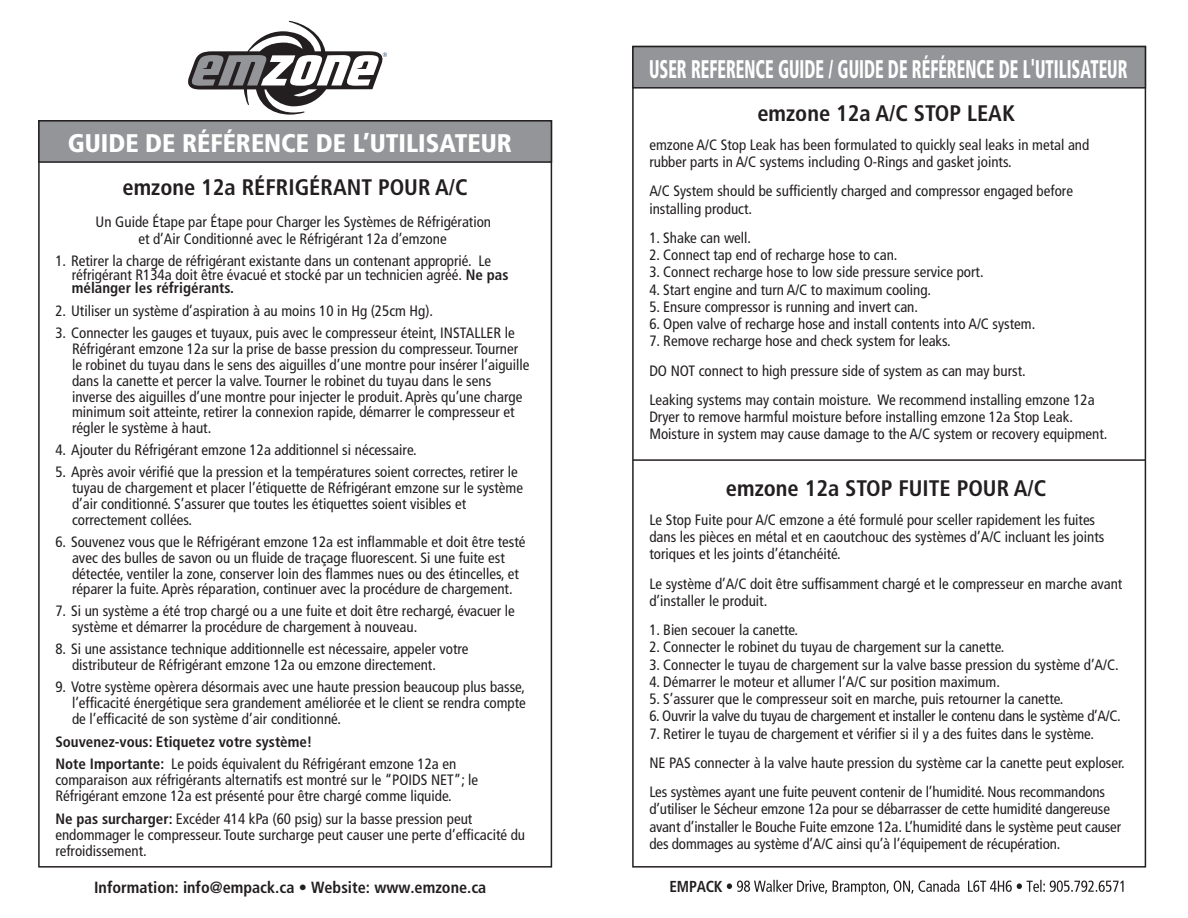
<style>
.page{position:relative;width:1188px;height:918px;background:#fff}
.page>*{position:absolute;margin:0;border:0;box-sizing:border-box;transform-origin:0 0}
.t1{font:900 condensed 25.5px "Frutiger LT Std";color:#fff;scale:.65 1}
.t2{font:900 condensed 25.5px "Frutiger LT Std";color:#fff}
.t3{font:700 condensed 22.5px "Frutiger LT Std";color:#231f20}
.t4{font:700 condensed 16.2px "Frutiger LT Std";color:#231f20}
.t5{font:700 condensed 15.9px "Frutiger";letter-spacing:-.015em;color:#231f20;scale:.95 1}
.t6{font:condensed 15px/15.9px "Frutiger LT Std";color:#231f20}
.t7{font:700 condensed 15px/21.9px "Frutiger LT Std";color:#231f20}
.t8{font:condensed 15px "Frutiger LT Std";letter-spacing:-.02em;color:#231f20}
.s1{font-weight:700}
.s2{font-weight:400}
</style>
<div class="page">
<div style="left:38px;top:120px;width:514px;height:43px;background:#939598;border:2px solid #231f20"></div>
<hr style="left:633px;top:459px;width:512px;height:2px;background:#231f20">
<div style="left:632px;top:46px;width:514px;height:43px;background:#939598;border:2px solid #231f20"></div>
<svg style="left:727px;top:880px;width:397px;height:15px"></svg>
<svg style="left:188px;top:21px;width:199px;height:94px"></svg>
<h1 class="t2" style="left:68px;top:128px;width:446px">GUIDE DE RÉFÉRENCE DE L’UTILISATEUR</h1>
<h2 class="t3" style="left:122px;top:174px;width:347px">emzone 12a RÉFRIGÉRANT POUR A/C</h2>
<p class="t6" style="left:96px;top:213px;width:397px;line-height:17.2px;text-align:center">Un Guide Étape par Étape pour Charger les Systèmes de Réfrigération et d’Air Conditionné avec le Réfrigérant 12a d’emzone</p>
<p class="t6" style="left:72px;top:254px;width:438px;line-height:13.5px;text-indent:-16px">1. Retirer la charge de réfrigérant existante dans un contenant approprié. Le réfrigérant R134a doit être évacué et stocké par un technicien agréé. <span class="s1">Ne pas mélanger les réfrigérants.</span></p>
<p class="t6" style="left:55px;top:303px;width:379px">2. Utiliser un système d’aspiration à au moins 10 in Hg (25cm Hg).</p>
<p class="t6" style="left:72px;top:325px;width:459px;text-indent:-17px">3. Connecter les gauges et tuyaux, puis avec le compresseur éteint, INSTALLER le Réfrigérant emzone 12a sur la prise de basse pression du compresseur. Tourner le robinet du tuyau dans le sens des aiguilles d’une montre pour insérer l’aiguille dans la canette et percer la valve. Tourner le robinet du tuyau dans le sens inverse des aiguilles d’une montre pour injecter le produit. Après qu’une charge minimum soit atteinte, retirer la connexion rapide, démarrer le compresseur et régler le système à haut.</p>
<p class="t6" style="left:55px;top:442px;width:363px">4. Ajouter du Réfrigérant emzone 12a additionnel si nécessaire.</p>
<p class="t6" style="left:72px;top:464px;width:453px;text-indent:-17px">5. Après avoir vérifié que la pression et la températures soient correctes, retirer le tuyau de chargement et placer l’étiquette de Réfrigérant emzone sur le système d’air conditionné. S’assurer que toutes les étiquettes soient visibles et correctement collées.</p>
<p class="t6" style="left:72px;top:534px;width:455px;text-indent:-17px">6. Souvenez vous que le Réfrigérant emzone 12a est inflammable et doit être testé avec des bulles de savon ou un fluide de traçage fluorescent. Si une fuite est détectée, ventiler la zone, conserver loin des flammes nues ou des étincelles, et réparer la fuite. Après réparation, continuer avec la procédure de chargement.</p>
<p class="t6" style="left:72px;top:603px;width:444px;text-indent:-17px">7. Si un système a été trop chargé ou a une fuite et doit être rechargé, évacuer le système et démarrer la procédure de chargement à nouveau.</p>
<p class="t6" style="left:72px;top:641px;width:398px;text-indent:-17px">8. Si une assistance technique additionnelle est nécessaire, appeler votre distributeur de Réfrigérant emzone 12a ou emzone directement.</p>
<p class="t6" style="left:72px;top:679px;width:455px;text-align:justify;text-indent:-17px">9. Votre système opèrera désormais avec une haute pression beaucoup plus basse, l’efficacité énergétique sera grandement améliorée et le client se rendra compte de l’efficacité de son système d’air conditionné.</p>
<p class="t7" style="left:55px;top:731px;width:402px">Souvenez-vous: Etiquetez votre système!<br>Note Importante: <span class="s2">Le poids équivalent du Réfrigérant emzone 12a en</span></p>
<p class="t6" style="left:55px;top:772px;width:424px">comparaison aux réfrigérants alternatifs est montré sur le “POIDS NET”; le<br>Réfrigérant emzone 12a est présenté pour être chargé comme liquide.</p>
<p class="t6" style="left:55px;top:811px;width:471px"><span class="s1">Ne pas surcharger:</span> Excéder 414 kPa (60 psig) sur la basse pression peut endommager le compresseur. Toute surcharge peut causer une perte d’efficacité du refroidissement.</p>
<h1 class="t1" style="left:649px;top:53px;width:738px">USER REFERENCE GUIDE / GUIDE DE RÉFÉRENCE DE L'UTILISATEUR</h1>
<h2 class="t3" style="left:757px;top:99px;width:259px">emzone 12a A/C STOP LEAK</h2>
<p class="t6" style="left:649px;top:136px;width:442px;line-height:17.2px">emzone A/C Stop Leak has been formulated to quickly seal leaks in metal and rubber parts in A/C systems including O-Rings and gasket joints.</p>
<p class="t6" style="left:649px;top:183px;width:425px;line-height:17.2px">A/C System should be sufficiently charged and compressor engaged before installing product.</p>
<p class="t6" style="left:649px;top:230px;width:103px">1. Shake can well.</p>
<p class="t6" style="left:649px;top:247px;width:250px">2. Connect tap end of recharge hose to can.</p>
<p class="t6" style="left:649px;top:264px;width:336px">3. Connect recharge hose to low side pressure service port.</p>
<p class="t6" style="left:649px;top:282px;width:283px">4. Start engine and turn A/C to maximum cooling.</p>
<p class="t6" style="left:649px;top:299px;width:270px">5. Ensure compressor is running and invert can.</p>
<p class="t6" style="left:649px;top:316px;width:387px">6. Open valve of recharge hose and install contents into A/C system.</p>
<p class="t6" style="left:649px;top:327px;width:447px;line-height:29.2px">7. Remove recharge hose and check system for leaks.<br>DO NOT connect to high pressure side of system as can may burst.<br>Leaking systems may contain moisture. We recommend installing emzone 12a</p>
<p class="t6" style="left:649px;top:408px;width:460px;line-height:17.2px">Dryer to remove harmful moisture before installing emzone 12a Stop Leak.<br>Moisture in system may cause damage to the A/C system or recovery equipment.</p>
<h2 class="t3" style="left:726px;top:474px;width:322px">emzone 12a STOP FUITE POUR A/C</h2>
<p class="t6" style="left:649px;top:511px;width:457px;line-height:17.2px">Le Stop Fuite pour A/C emzone a été formulé pour sceller rapidement les fuites dans les pièces en métal et en caoutchouc des systèmes d’A/C incluant les joints toriques et les joints d’étanchéité.</p>
<p class="t6" style="left:649px;top:575px;width:475px;line-height:17.2px">Le système d’A/C doit être suffisamment chargé et le compresseur en marche avant d’installer le produit.</p>
<p class="t6" style="left:649px;top:622px;width:150px">1. Bien secouer la canette.</p>
<p class="t6" style="left:649px;top:639px;width:357px">2. Connecter le robinet du tuyau de chargement sur la canette.</p>
<p class="t6" style="left:649px;top:657px;width:471px">3. Connecter le tuyau de chargement sur la valve basse pression du système d’A/C.</p>
<p class="t6" style="left:649px;top:674px;width:352px">4. Démarrer le moteur et allumer l’A/C sur position maximum.</p>
<p class="t6" style="left:649px;top:691px;width:416px">5. S’assurer que le compresseur soit en marche, puis retourner la canette.</p>
<p class="t8" style="left:649px;top:707px;width:473px">6. Ouvrir la valve du tuyau de chargement et installer le contenu dans le système d’A/C.</p>
<p class="t6" style="left:649px;top:719px;width:477px;line-height:29.2px">7. Retirer le tuyau de chargement et vérifier si il y a des fuites dans le système.<br>NE PAS connecter à la valve haute pression du système car la canette peut exploser.<br>Les systèmes ayant une fuite peuvent contenir de l’humidité. Nous recommandons</p>
<p class="t6" style="left:649px;top:801px;width:473px;line-height:17.2px">d’utiliser le Sécheur emzone 12a pour se débarrasser de cette humidité dangereuse avant d’installer le Bouche Fuite emzone 12a. L’humidité dans le système peut causer des dommages au système d’A/C ainsi qu’à l’équipement de récupération.</p>
<p class="t4" style="left:94px;top:878px;width:394px">Information: info@empack.ca • Website: www.emzone.ca</p>
<p class="t5" style="left:670px;top:877px;width:57px">EMPACK</p>
</div>
